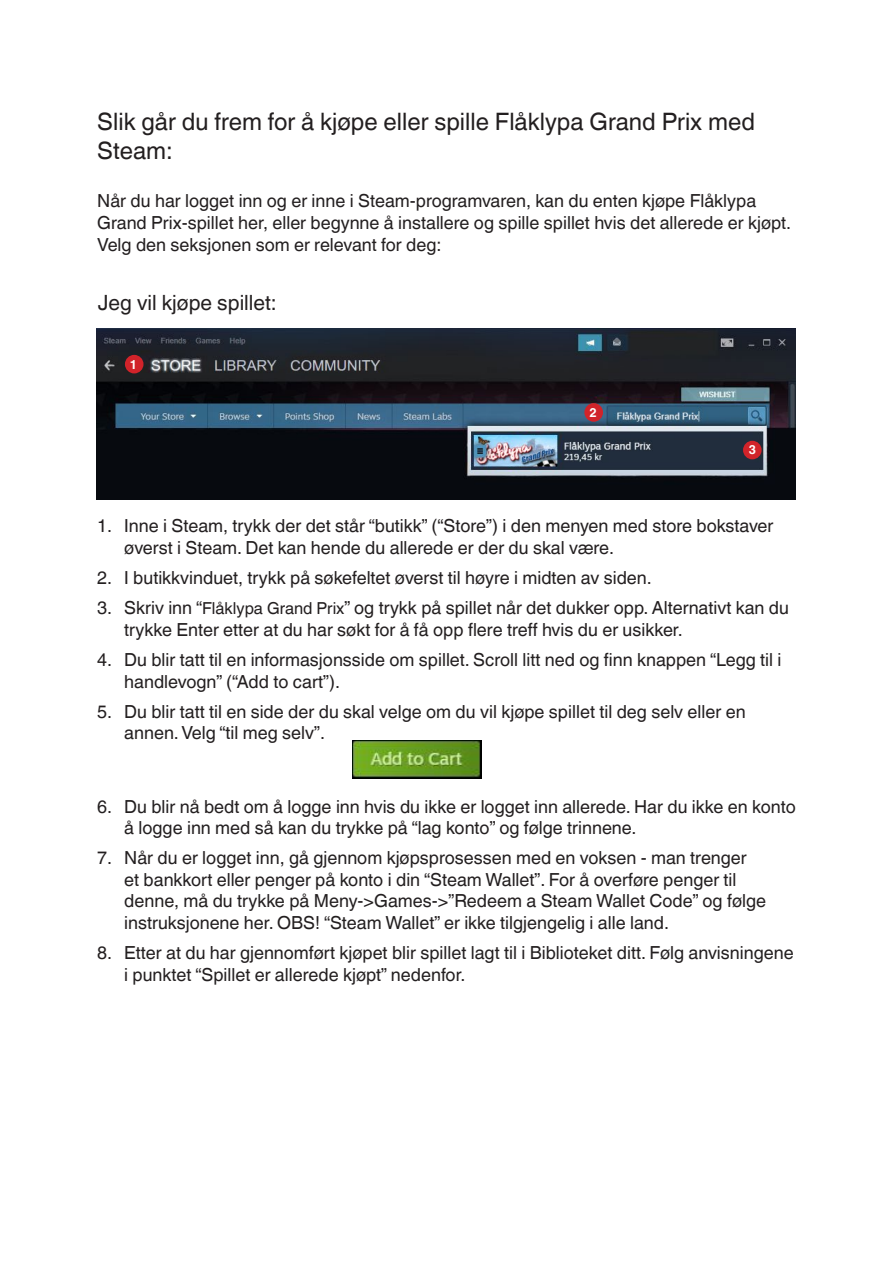
<style>
.page{position:relative;width:893px;height:1263px;background:#fff}
.page>*{position:absolute;margin:0;border:0;box-sizing:border-box;transform-origin:0 0}
.t1{font:24px "Helvetica World";color:#231f20}
.t2{font:21px "Helvetica World";color:#231f20}
.t3{font:18px/21.6px "Helvetica World";color:#231f20}
.t4{font:700 12.75px "Helvetica World";color:#fff}
.s1{font-size:16.5px}
</style>
<div class="page">
<img style="left:96px;top:329px;width:700px;height:171px">
<img style="left:353px;top:741px;width:128px;height:37px">
<div style="left:125px;top:355px;width:19px;height:18px;background:#d1232a;border-radius:50%"></div>
<div style="left:584px;top:403px;width:19px;height:19px;background:#d1232a;border-radius:50%"></div>
<div style="left:743px;top:441px;width:19px;height:18px;background:#d1232a;border-radius:50%"></div>
<p class="t1" style="left:97px;top:108px;width:659px">Slik går du frem for å kjøpe eller spille Flåklypa Grand Prix med</p>
<p class="t1" style="left:97px;top:136px;width:77px">Steam:</p>
<p class="t3" style="left:97px;top:190px;width:695px">Når du har logget inn og er inne i Steam-programvaren, kan du enten kjøpe Flåklypa<br>Grand Prix-spillet her, eller begynne å installere og spille spillet hvis det allerede er kjøpt.<br>Velg den seksjonen som er relevant for deg:</p>
<p class="t2" style="left:98px;top:291px;width:181px">Jeg vil kjøpe spillet:</p>
<p class="t4" style="left:130px;top:357px;width:9px">1</p>
<p class="t4" style="left:589px;top:405px;width:9px">2</p>
<p class="t4" style="left:749px;top:442px;width:9px">3</p>
<p class="t3" style="left:124px;top:515px;width:651px;text-indent:-27px">1. Inne i Steam, trykk der det står “butikk” (“Store”) i den menyen med store bokstaver øverst i Steam. Det kan hende du allerede er der du skal være.</p>
<p class="t3" style="left:97px;top:567px;width:556px">2. I butikkvinduet, trykk på søkefeltet øverst til høyre i midten av siden.</p>
<p class="t3" style="left:124px;top:597px;width:666px;text-indent:-27px">3. Skriv inn “<span class="s1">Flåklypa Grand Prix</span>” og trykk på spillet når det dukker opp. Alternativt kan du trykke Enter etter at du har søkt for å få opp flere treff hvis du er usikker.</p>
<p class="t3" style="left:124px;top:649px;width:659px;text-indent:-27px">4. Du blir tatt til en informasjonsside om spillet. Scroll litt ned og finn knappen “Legg til i handlevogn” (“Add to cart”).</p>
<p class="t3" style="left:124px;top:701px;width:623px;text-indent:-27px">5. Du blir tatt til en side der du skal velge om du vil kjøpe spillet til deg selv eller en annen. Velg “til meg selv”.</p>
<p class="t3" style="left:124px;top:795px;width:673px;text-indent:-27px">6. Du blir nå bedt om å logge inn hvis du ikke er logget inn allerede. Har du ikke en konto å logge inn med så kan du trykke på “lag konto” og følge trinnene.</p>
<p class="t3" style="left:124px;top:847px;width:643px;text-indent:-27px">7. Når du er logget inn, gå gjennom kjøpsprosessen med en voksen - man trenger et bankkort eller penger på konto i din “Steam Wallet”. For å overføre penger til denne, må du trykke på Meny-&gt;Games-&gt;”Redeem a Steam Wallet Code” og følge instruksjonene her. OBS! “Steam Wallet” er ikke tilgjengelig i alle land.</p>
<p class="t3" style="left:124px;top:942px;width:671px;text-indent:-27px">8. Etter at du har gjennomført kjøpet blir spillet lagt til i Biblioteket ditt. Følg anvisningene i punktet “Spillet er allerede kjøpt” nedenfor.</p>
</div>
